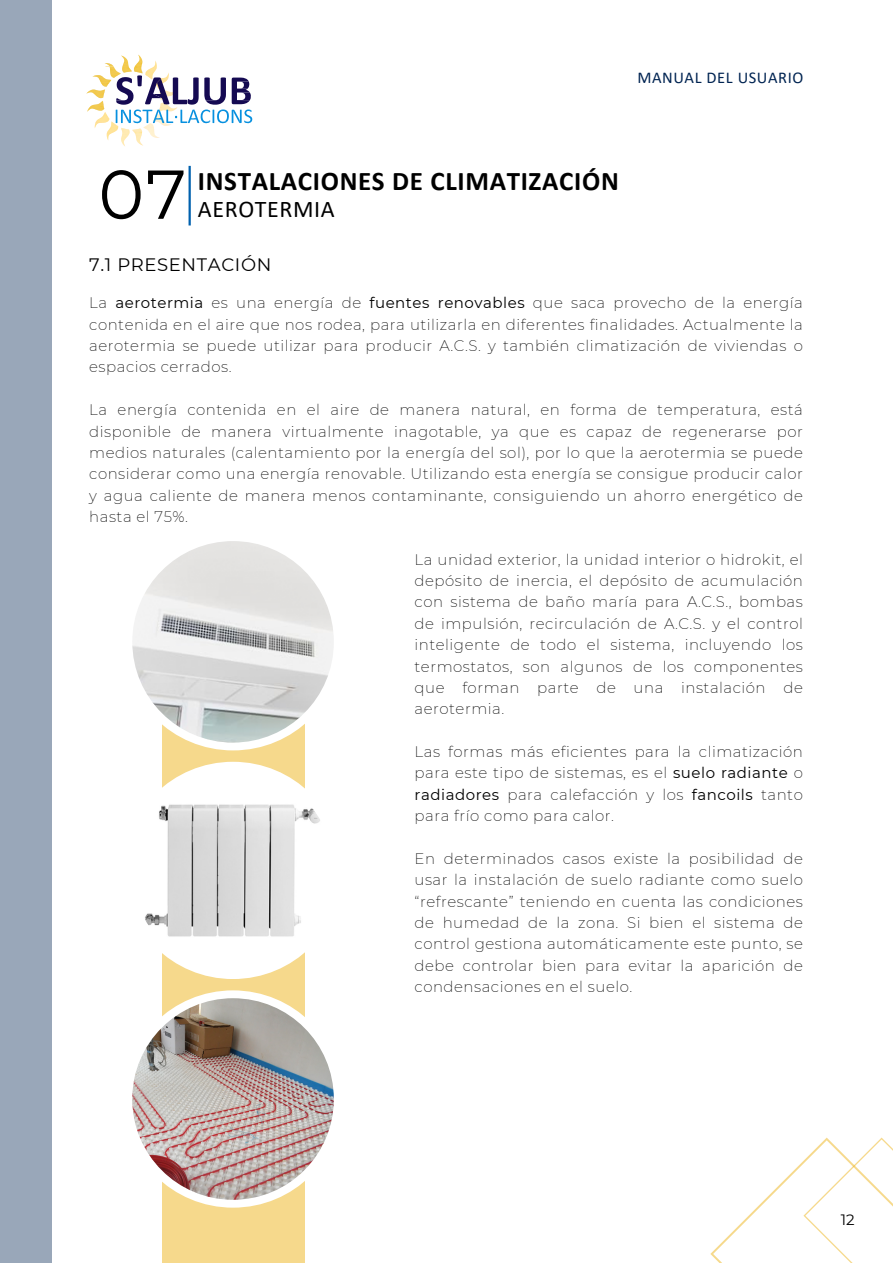
<style>
.page{position:relative;width:893px;height:1264px;background:#fff}
.page>*{position:absolute;margin:0;border:0;box-sizing:border-box;transform-origin:0 0}
.t1{font:69px "Montserrat";color:#000}
.t2{font:700 27px "Calibri";letter-spacing:.025em;color:#000}
.t3{font:24px "Calibri";letter-spacing:.025em;color:#000}
.t4{font:18px "Montserrat";letter-spacing:.035em;color:#000}
.t5{font:16.5px "Calibri";letter-spacing:.035em;color:#012452}
.t6{font:200 15px/21.3px "Montserrat";letter-spacing:.035em;color:#000;text-align:justify}
.t7{font:15px "Montserrat";color:#000}
.s1{font-weight:400}
</style>
<div class="page">
<div style="left:0;top:0;width:52px;height:1262px;background:#99a7b9"></div>
<hr style="left:188px;top:166px;width:3px;height:59px;background:#0061ae">
<svg style="left:86px;top:55px;width:167px;height:91px"></svg>
<svg style="left:710px;top:1137px;width:182px;height:125px"></svg>
<div style="left:162px;top:607px;width:142px;height:655px;background:#f6d98c"></div>
<div style="left:123px;top:990px;width:219px;height:217px;background:#fff;border-radius:50%"></div>
<img style="left:132px;top:998px;width:202px;height:201px;border-radius:50%">
<div style="left:123px;top:533px;width:219px;height:217px;background:#fff;border-radius:50%"></div>
<img style="left:132px;top:541px;width:202px;height:201px;border-radius:50%">
<div style="left:123px;top:761px;width:219px;height:218px;background:#fff;border-radius:50%"></div>
<img style="left:132px;top:769px;width:202px;height:202px;border-radius:50%">
<p class="t5" style="left:637px;top:70px;width:167px">MANUAL DEL USUARIO</p>
<p class="t1" style="left:98px;top:152px;width:89px">07</p>
<p class="t2" style="left:198px;top:169px;width:422px">INSTALACIONES DE CLIMATIZACIÓN</p>
<p class="t3" style="left:198px;top:199px;width:138px">AEROTERMIA</p>
<p class="t4" style="left:89px;top:253px;width:184px">7.1 PRESENTACIÓN</p>
<p class="t6" style="left:89px;top:292px;width:715px">La <span class="s1">aerotermia</span> es una energía de <span class="s1">fuentes renovables</span> que saca provecho de la energía contenida en el aire que nos rodea, para utilizarla en diferentes finalidades. Actualmente la aerotermia se puede utilizar para producir A.C.S. y también climatización de viviendas o espacios cerrados.</p>
<p class="t6" style="left:89px;top:399px;width:715px">La energía contenida en el aire de manera natural, en forma de temperatura, está disponible de manera virtualmente inagotable, ya que es capaz de regenerarse por medios naturales (calentamiento por la energía del sol), por lo que la aerotermia se puede considerar como una energía renovable. Utilizando esta energía se consigue producir calor y agua caliente de manera menos contaminante, consiguiendo un ahorro energético de hasta el 75%.</p>
<p class="t6" style="left:414px;top:548px;width:390px">La unidad exterior, la unidad interior o hidrokit, el depósito de inercia, el depósito de acumulación con sistema de baño maría para A.C.S., bombas de impulsión, recirculación de A.C.S. y el control inteligente de todo el sistema, incluyendo los termostatos, son algunos de los componentes que forman parte de una instalación de aerotermia.</p>
<p class="t6" style="left:414px;top:741px;width:390px">Las formas más eficientes para la climatización para este tipo de sistemas, es el <span class="s1">suelo radiante</span> o <span class="s1">radiadores</span> para calefacción y los <span class="s1">fancoils</span> tanto para frío como para calor.</p>
<p class="t6" style="left:414px;top:847px;width:390px">En determinados casos existe la posibilidad de usar la instalación de suelo radiante como suelo “refrescante” teniendo en cuenta las condiciones de humedad de la zona. Si bien el sistema de control gestiona automáticamente este punto, se debe controlar bien para evitar la aparición de condensaciones en el suelo.</p>
<p class="t7" style="left:840px;top:1210px;width:15px">12</p>
</div>
